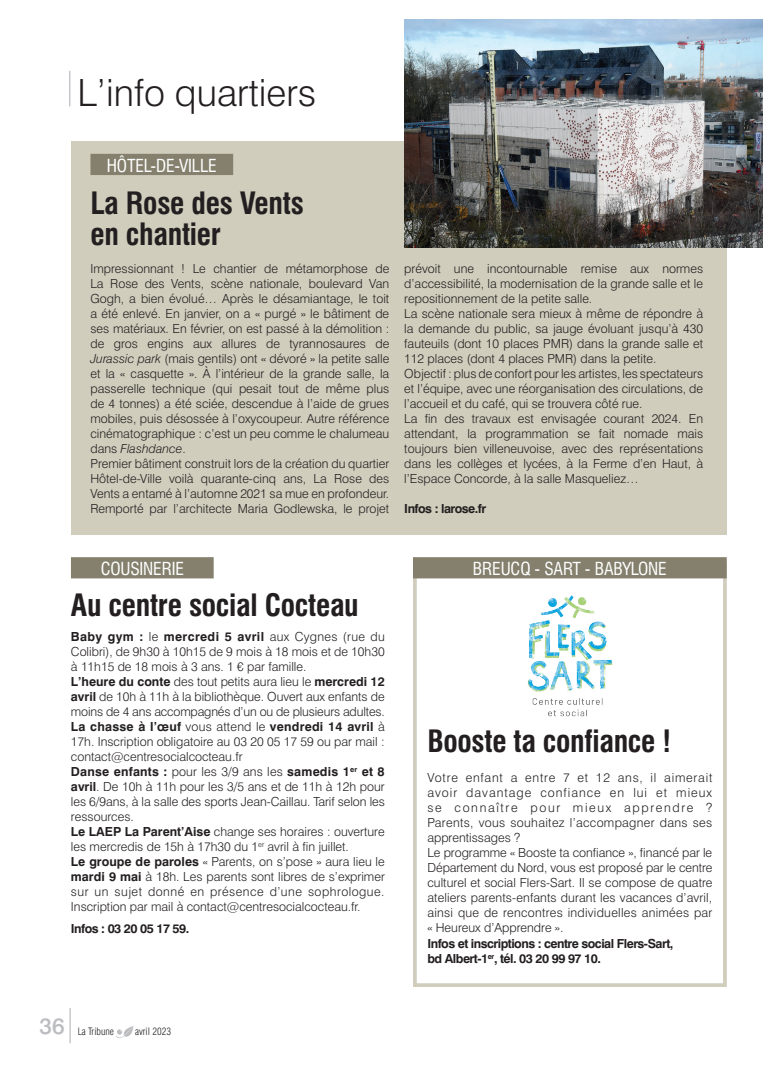
<style>
.page{position:relative;width:780px;height:1088px;background:#fff}
.page>*{position:absolute;margin:0;border:0;box-sizing:border-box;transform-origin:0 0}
.texte{font:300 37.5px "Swiss 721 BT";color:#231f20}
.titre_cond{font:700 condensed 30px "Swiss 721 BT";letter-spacing:-.01em;color:#231f20}
.texte-2{font:500 22.5px "Swiss 721 BT";color:#bcbdc0}
.titre_quartier{font:condensed 17.5px "Swiss 721 BT";letter-spacing:-.01em;color:#fff}
.titre_encadré{font:300 12.5px/15px "Swiss 721 BT";color:#231f20;text-align:justify}
.texte-3{font:700 12.5px "Swiss 721 BT";letter-spacing:-.04em;color:#231f20}
.t1{font:300 condensed 10px "Swiss 721 BT";color:#231f20}
.s1{font-style:italic}
.s2{font-weight:700}
</style>
<div class="page">
<div style="left:413px;top:561px;width:313px;height:426px;border:4px solid #d0cdbd"></div>
<div style="left:71px;top:142px;width:655px;height:393px;background:#d0cdbd"></div>
<img style="left:116px;top:1026px;width:18px;height:12px">
<hr style="left:69px;top:71px;width:1px;height:35px;background:#bcbdc0">
<hr style="left:69px;top:1008px;width:2px;height:35px;background:#bcbdc0">
<div style="left:90px;top:154px;width:143px;height:21px;background:#84806d"></div>
<div style="left:71px;top:557px;width:143px;height:21px;background:#84806d"></div>
<div style="left:413px;top:557px;width:313px;height:21px;background:#84806d"></div>
<img style="left:404px;top:19px;width:358px;height:229px">
<img style="left:527px;top:595px;width:86px;height:122px">
<p class="texte" style="left:77px;top:70px;width:240px">L’info quartiers</p>
<p class="titre_quartier" style="left:107px;top:155px;width:111px">HÔTEL-DE-VILLE</p>
<p class="titre_cond" style="left:90px;top:185px;width:215px">La Rose des Vents</p>
<p class="titre_cond" style="left:90px;top:216px;width:132px">en chantier</p>
<p class="titre_encadré" style="left:90px;top:261px;width:300px">Impressionnant ! Le chantier de métamorphose de La Rose des Vents, scène nationale, boulevard Van Gogh, a bien évolué… Après le désamiantage, le toit a été enlevé. En janvier, on a « purgé » le bâtiment de ses matériaux. En février, on est passé à la démolition : de gros engins aux allures de tyrannosaures de <span class="s1">Jurassic park</span> (mais gentils) ont « dévoré » la petite salle et la « casquette ». À l’intérieur de la grande salle, la passerelle technique (qui pesait tout de même plus de 4 tonnes) a été sciée, descendue à l’aide de grues mobiles, puis désossée à l’oxycoupeur. Autre référence cinématographique : c’est un peu comme le chalumeau dans <span class="s1">Flashdance</span>.</p>
<p class="titre_encadré" style="left:90px;top:456px;width:300px">Premier bâtiment construit lors de la création du quartier Hôtel-de-Ville voilà quarante-cinq ans, La Rose des Vents a entamé à l’automne 2021 sa mue en profondeur.</p>
<p class="titre_encadré" style="left:90px;top:501px;width:300px">Remporté par l’architecte Maria Godlewska, le projet</p>
<p class="titre_encadré" style="left:404px;top:261px;width:300px">prévoit une incontournable remise aux normes d’accessibilité, la modernisation de la grande salle et le repositionnement de la petite salle.</p>
<p class="titre_encadré" style="left:404px;top:306px;width:300px">La scène nationale sera mieux à même de répondre à la demande du public, sa jauge évoluant jusqu’à 430 fauteuils (dont 10 places PMR) dans la grande salle et 112 places (dont 4 places PMR) dans la petite.</p>
<p class="titre_encadré" style="left:404px;top:366px;width:300px">Objectif : plus de confort pour les artistes, les spectateurs et l’équipe, avec une réorganisation des circulations, de l’accueil et du café, qui se trouvera côté rue.</p>
<p class="titre_encadré" style="left:404px;top:411px;width:300px">La fin des travaux est envisagée courant 2024. En attendant, la programmation se fait nomade mais toujours bien villeneuvoise, avec des représentations dans les collèges et lycées, à la Ferme d’en Haut, à l’Espace Concorde, à la salle Masqueliez…</p>
<p class="texte-3" style="left:404px;top:501px;width:83px">Infos : larose.fr</p>
<p class="titre_quartier" style="left:101px;top:558px;width:85px">COUSINERIE</p>
<p class="titre_quartier" style="left:473px;top:558px;width:195px">BREUCQ - SART - BABYLONE</p>
<p class="titre_cond" style="left:71px;top:587px;width:289px">Au centre social Cocteau</p>
<p class="titre_encadré" style="left:71px;top:629px;width:315px"><span class="s2">Baby gym :</span> le <span class="s2">mercredi 5 avril</span> aux Cygnes (rue du Colibri), de 9h30 à 10h15 de 9 mois à 18 mois et de 10h30 à 11h15 de 18 mois à 3 ans. 1 € par famille.</p>
<p class="titre_encadré" style="left:71px;top:674px;width:315px"><span class="s2">L’heure du conte</span> des tout petits aura lieu le <span class="s2">mercredi 12 avril</span> de 10h à 11h à la bibliothèque. Ouvert aux enfants de moins de 4 ans accompagnés d’un ou de plusieurs adultes.</p>
<p class="titre_encadré" style="left:71px;top:719px;width:315px"><span class="s2">La chasse à l’œuf</span> vous attend le <span class="s2">vendredi 14 avril</span> à 17h. Inscription obligatoire au 03 20 05 17 59 ou par mail : contact@centresocialcocteau.fr</p>
<p class="titre_encadré" style="left:71px;top:764px;width:315px"><span class="s2">Danse enfants :</span> pour les 3/9 ans les <span class="s2">samedis 1</span><sup>er</sup> <span class="s2">et 8 avril</span>. De 10h à 11h pour les 3/5 ans et de 11h à 12h pour les 6/9ans, à la salle des sports Jean-Caillau. Tarif selon les ressources.</p>
<p class="titre_encadré" style="left:71px;top:824px;width:315px"><span class="s2">Le LAEP La Parent’Aise</span> change ses horaires : ouverture les mercredis de 15h à 17h30 du 1<sup>er</sup> avril à fin juillet.</p>
<p class="titre_encadré" style="left:71px;top:854px;width:315px"><span class="s2">Le groupe de paroles</span> « Parents, on s’pose » aura lieu le <span class="s2">mardi 9 mai</span> à 18h. Les parents sont libres de s’exprimer sur un sujet donné en présence d’une sophrologue.<br>Inscription par mail à contact@centresocialcocteau.fr.</p>
<p class="texte-3" style="left:71px;top:921px;width:120px">Infos : 03 20 05 17 59.</p>
<p class="texte-2" style="left:40px;top:1012px;width:27px">36</p>
<p class="t1" style="left:78px;top:1025px;width:38px">La Tribune</p>
<p class="t1" style="left:135px;top:1025px;width:37px">avril 2023</p>
<p class="titre_cond" style="left:427px;top:723px;width:245px">Booste ta confiance !</p>
<p class="titre_encadré" style="left:427px;top:770px;width:286px">Votre enfant a entre 7 et 12 ans, il aimerait avoir davantage confiance en lui et mieux se connaître pour mieux apprendre ?<br>Parents, vous souhaitez l’accompagner dans ses apprentissages ?</p>
<p class="titre_encadré" style="left:427px;top:845px;width:287px">Le programme « Booste ta confiance », financé par le Département du Nord, vous est proposé par le centre culturel et social Flers-Sart. Il se compose de quatre ateliers parents-enfants durant les vacances d’avril, ainsi que de rencontres individuelles animées par « Heureux d’Apprendre ».</p>
<p class="texte-3" style="left:427px;top:936px;width:247px">Infos et inscriptions : centre social Flers-Sart,</p>
<p class="texte-3" style="left:427px;top:951px;width:175px">bd Albert-1<sup>er</sup>, tél. 03 20 99 97 10.</p>
</div>
